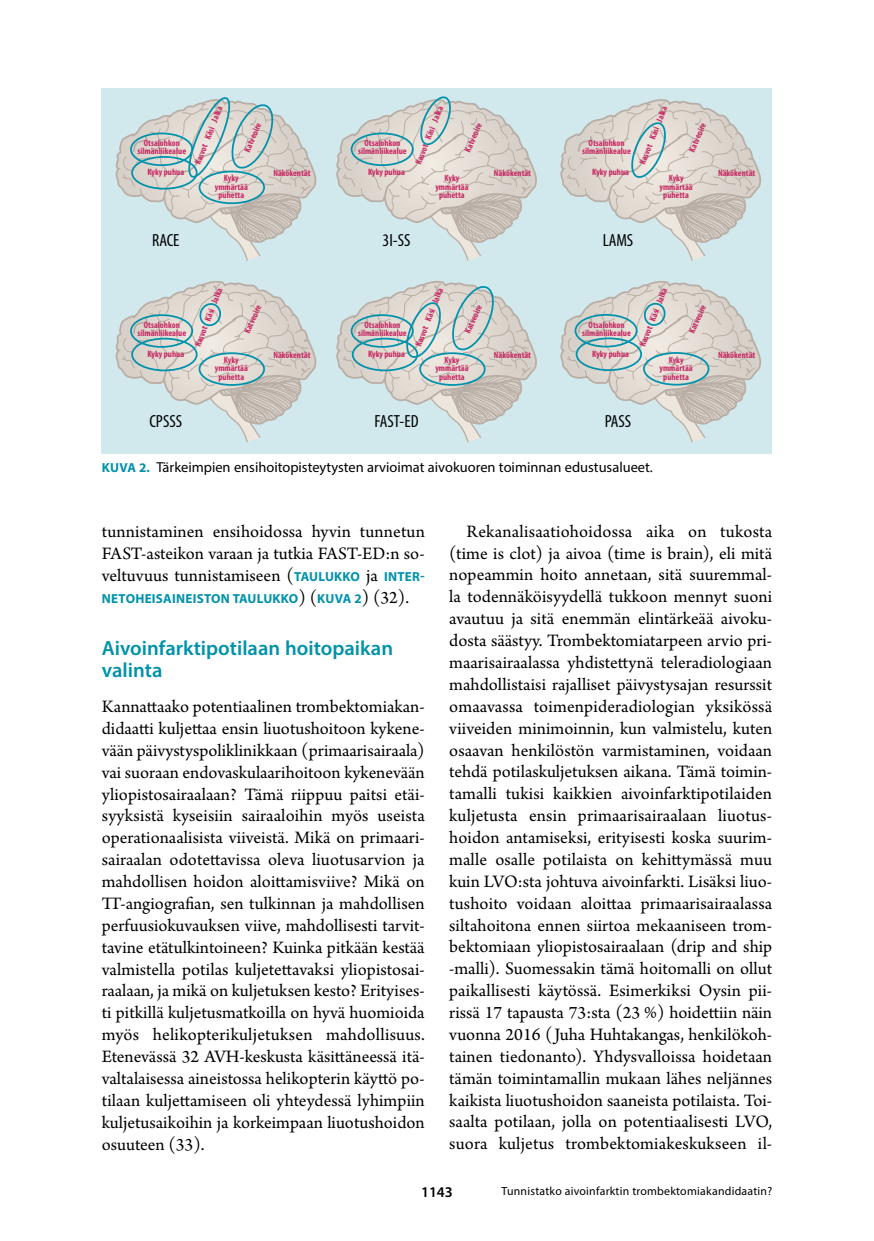
<style>
.page{position:relative;width:874px;height:1241px;background:#fff}
.page>*{position:absolute;margin:0;border:0;box-sizing:border-box;transform-origin:0 0}
.t1{font:600 20.65px/21.9px "Myriad Pro";color:#0092ac}
.t2{font:18.38px/21.9px "Arno Pro";color:#000;text-align:justify}
.t3{font:condensed 17.68px "Myriad Pro";color:#000}
.t4{font:600 14.88px "Myriad Pro";color:#000}
.t5{font:14.35px "Myriad Pro";color:#000}
.t6{font:700 13.12px "Myriad Pro";letter-spacing:.02em;color:#0092ac}
.t7{font:11.9px "Myriad Pro";letter-spacing:.02em;color:#000}
.t8{font:700 condensed 9.1px/8.2px "Myriad Pro";color:#c82863;text-align:center}
.s1{font-weight:700;font-size:13.12px;color:#0092ac}
.s2{font-family:"Myriad Pro";font-weight:700;font-size:13.12px;color:#0092ac}
.s3{font-family:"Arno Pro";font-weight:400;font-size:18.38px;color:#000}
</style>
<div class="page">
<div style="left:102px;top:88px;width:669px;height:365px;background:#d1e8ed"></div>
<svg style="left:115px;top:97px;width:202px;height:164px"></svg>
<svg style="left:336px;top:96px;width:201px;height:165px"></svg>
<svg style="left:560px;top:99px;width:201px;height:162px"></svg>
<svg style="left:336px;top:281px;width:201px;height:162px"></svg>
<svg style="left:115px;top:280px;width:202px;height:163px"></svg>
<svg style="left:560px;top:281px;width:201px;height:162px"></svg>
<p class="t8" style="left:137px;top:139px;width:50px">Otsalohkon silmänliikealue</p>
<p class="t8" style="left:147px;top:168px;width:38px">Kyky puhua</p>
<p class="t8" style="left:193px;top:163px;width:64px;rotate:-69deg">Kasvot Käsi Jalka</p>
<p class="t8" style="left:215px;top:174px;width:35px">Kyky ymmärtää puhetta</p>
<p class="t8" style="left:242px;top:149px;width:32px;rotate:-66deg">Katveoire</p>
<p class="t8" style="left:273px;top:168px;width:39px">Näkökentät</p>
<p class="t8" style="left:358px;top:139px;width:50px">Otsalohkon silmänliikealue</p>
<p class="t8" style="left:368px;top:168px;width:38px">Kyky puhua</p>
<p class="t8" style="left:414px;top:163px;width:64px;rotate:-69deg">Kasvot Käsi Jalka</p>
<p class="t8" style="left:435px;top:174px;width:35px">Kyky ymmärtää puhetta</p>
<p class="t8" style="left:463px;top:149px;width:32px;rotate:-66deg">Katveoire</p>
<p class="t8" style="left:493px;top:168px;width:39px">Näkökentät</p>
<p class="t8" style="left:582px;top:139px;width:50px">Otsalohkon silmänliikealue</p>
<p class="t8" style="left:592px;top:168px;width:38px">Kyky puhua</p>
<p class="t8" style="left:638px;top:163px;width:64px;rotate:-69deg">Kasvot Käsi Jalka</p>
<p class="t8" style="left:659px;top:174px;width:35px">Kyky ymmärtää puhetta</p>
<p class="t8" style="left:687px;top:149px;width:32px;rotate:-66deg">Katveoire</p>
<p class="t8" style="left:717px;top:168px;width:39px">Näkökentät</p>
<p class="t3" style="left:152px;top:230px;width:29px">RACE</p>
<p class="t3" style="left:382px;top:230px;width:29px">3I-SS</p>
<p class="t3" style="left:602px;top:230px;width:32px">LAMS</p>
<p class="t8" style="left:137px;top:320px;width:50px">Otsalohkon silmänliikealue</p>
<p class="t8" style="left:147px;top:349px;width:38px">Kyky puhua</p>
<p class="t8" style="left:193px;top:344px;width:64px;rotate:-69deg">Kasvot Käsi Jalka</p>
<p class="t8" style="left:215px;top:356px;width:35px">Kyky ymmärtää puhetta</p>
<p class="t8" style="left:242px;top:331px;width:32px;rotate:-66deg">Katveoire</p>
<p class="t8" style="left:273px;top:350px;width:39px">Näkökentät</p>
<p class="t8" style="left:358px;top:320px;width:50px">Otsalohkon silmänliikealue</p>
<p class="t8" style="left:368px;top:349px;width:38px">Kyky puhua</p>
<p class="t8" style="left:414px;top:344px;width:64px;rotate:-69deg">Kasvot Käsi Jalka</p>
<p class="t8" style="left:435px;top:356px;width:35px">Kyky ymmärtää puhetta</p>
<p class="t8" style="left:463px;top:331px;width:32px;rotate:-66deg">Katveoire</p>
<p class="t8" style="left:493px;top:350px;width:39px">Näkökentät</p>
<p class="t8" style="left:582px;top:320px;width:50px">Otsalohkon silmänliikealue</p>
<p class="t8" style="left:592px;top:349px;width:38px">Kyky puhua</p>
<p class="t8" style="left:638px;top:344px;width:64px;rotate:-69deg">Kasvot Käsi Jalka</p>
<p class="t8" style="left:659px;top:356px;width:35px">Kyky ymmärtää puhetta</p>
<p class="t8" style="left:687px;top:331px;width:32px;rotate:-66deg">Katveoire</p>
<p class="t8" style="left:717px;top:350px;width:39px">Näkökentät</p>
<p class="t3" style="left:149px;top:410px;width:34px">CPSSS</p>
<p class="t3" style="left:374px;top:410px;width:45px">FAST-ED</p>
<p class="t3" style="left:604px;top:410px;width:28px">PASS</p>
<p class="t5" style="left:102px;top:459px;width:552px"><span class="s1">KUVA 2.</span> Tärkeimpien ensihoitopisteytysten arvioimat aivokuoren toiminnan edustusalueet.</p>
<p class="t2" style="left:102px;top:521px;width:324px">tunnistaminen ensihoidossa hyvin tunnetun FAST-asteikon varaan ja tutkia FAST-ED:n so&shy;veltuvuus tunnistamiseen (<span class="s2">TAULUKKO</span> ja <span class="s2">INTER-</span></p>
<p class="t6" style="left:102px;top:589px;width:308px">NETOHEISAINEISTON TAULUKKO<span class="s3">) (</span>KUVA 2<span class="s3">) (32).</span></p>
<p class="t1" style="left:102px;top:636px;width:293px">Aivoinfarktipotilaan hoitopaikan valinta</p>
<p class="t2" style="left:102px;top:696px;width:324px">Kannattaako potentiaalinen trombektomiakan&shy;didaatti kuljettaa ensin liuotushoitoon kykene&shy;vään päivystyspoliklinikkaan (primaarisairaala) vai suoraan endovaskulaarihoitoon kykenevään yliopistosairaalaan? Tämä riippuu paitsi etäi&shy;syyksistä kyseisiin sairaaloihin myös useista operationaalisista viiveistä. Mikä on primaari&shy;sairaalan odotettavissa oleva liuotusarvion ja mahdollisen hoidon aloittamisviive? Mikä on TT-angiografian, sen tulkinnan ja mahdollisen perfuusiokuvauksen viive, mahdollisesti tarvit&shy;tavine etätulkintoineen? Kuinka pitkään kestää valmistella potilas kuljetettavaksi yliopistosai&shy;raalaan, ja mikä on kuljetuksen kesto? Erityises&shy;ti pitkillä kuljetusmatkoilla on hyvä huomioida myös helikopterikuljetuksen mahdollisuus.<br>Etenevässä 32 AVH-keskusta käsittäneessä itä&shy;valtalaisessa aineistossa helikopterin käyttö po&shy;tilaan kuljettamiseen oli yhteydessä lyhimpiin kuljetusaikoihin ja korkeimpaan liuotushoidon osuuteen (33).</p>
<p class="t2" style="left:449px;top:521px;width:324px;text-indent:17px">Rekanalisaatiohoidossa aika on tukosta (time is clot) ja aivoa (time is brain), eli mitä nopeammin hoito annetaan, sitä suuremmal&shy;la todennäköisyydellä tukkoon mennyt suoni avautuu ja sitä enemmän elintärkeää aivoku&shy;dosta säästyy. Trombektomiatarpeen arvio pri&shy;maarisairaalassa yhdistettynä teleradiologiaan mahdollistaisi rajalliset päivystysajan resurssit omaavassa toimenpideradiologian yksikössä viiveiden minimoinnin, kun valmistelu, kuten osaavan henkilöstön varmistaminen, voidaan tehdä potilaskuljetuksen aikana. Tämä toimin&shy;tamalli tukisi kaikkien aivoinfarktipotilaiden kuljetusta ensin primaarisairaalaan liuotus&shy;hoidon antamiseksi, erityisesti koska suurim&shy;malle osalle potilaista on kehittymässä muu kuin LVO:sta johtuva aivoinfarkti. Lisäksi liuo&shy;tushoito voidaan aloittaa primaarisairaalassa siltahoitona ennen siirtoa mekaaniseen trom&shy;bektomiaan yliopistosairaalaan (drip and ship ‑malli). Suomessakin tämä hoitomalli on ollut paikallisesti käytössä. Esimerkiksi Oysin pii&shy;rissä 17 tapausta 73:sta (23 %) hoidettiin näin vuonna 2016 (Juha Huhtakangas, henkilökoh&shy;tainen tiedonanto). Yhdysvalloissa hoidetaan tämän toimintamallin mukaan lähes neljännes kaikista liuotushoidon saaneista potilaista. Toi&shy;saalta potilaan, jolla on potentiaalisesti LVO, suora kuljetus trombektomiakeskukseen il-</p>
<p class="t4" style="left:421px;top:1182px;width:33px">1143</p>
<p class="t7" style="left:501px;top:1183px;width:272px">Tunnistatko aivoinfarktin trombektomiakandidaatin?</p>
</div>
